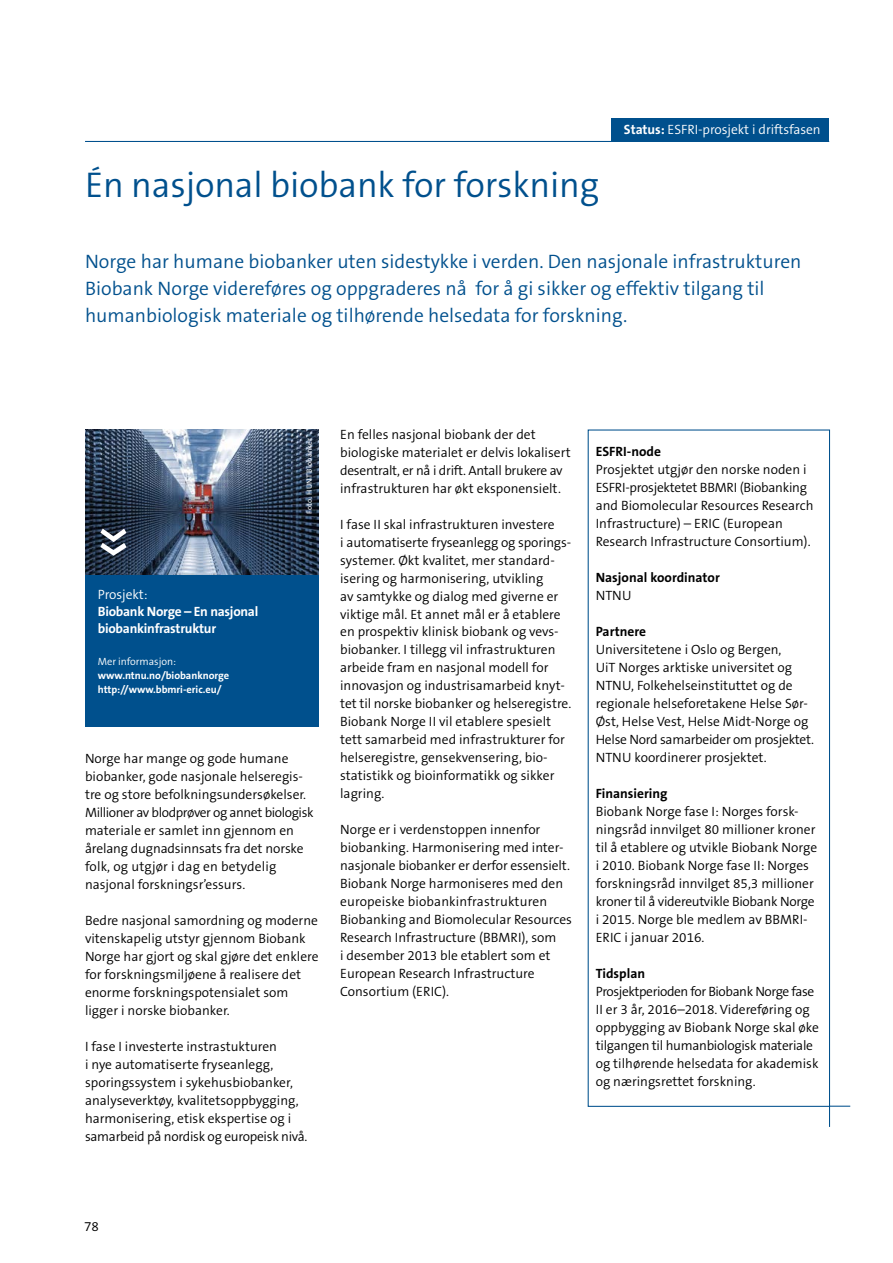
<style>
.page{position:relative;width:893px;height:1263px;background:#fff}
.page>*{position:absolute;margin:0;border:0;box-sizing:border-box;transform-origin:0 0}
.t1{font:300 36px "The Sans B4";letter-spacing:-.005em;color:#00508d}
.t2{font:300 19.5px/27px "The Sans B4";color:#00508d}
.t3{font:300 13.5px/18px "The Sans B4";color:#000}
.t4{font:700 13.5px "The Sans B7";color:#000}
.t5{font:700 13.5px/17.2px "The Sans B7";letter-spacing:-.02em;color:#fff}
.t6{font:300 13.5px "The Sans B4";letter-spacing:-.005em;color:#fff}
.t7{font:700 10.5px/14.2px "The Sans B7";letter-spacing:-.005em;color:#fff}
.t8{font:300 10.5px "The Sans B4";letter-spacing:-.005em;color:#fff}
.t9{font:7.5px "The Sans B5 Plain";letter-spacing:.02em;color:#fff}
.s1{font-family:"The Sans B7";font-weight:700}
</style>
<div class="page">
<div style="left:85px;top:573px;width:234px;height:154px;background:#00508d"></div>
<img style="left:85px;top:429px;width:234px;height:145px">
<div style="left:588px;top:429px;width:242px;height:678px;border:1px solid #00508d"></div>
<svg style="left:829px;top:1106px;width:21px;height:21px"></svg>
<svg style="left:100px;top:529px;width:27px;height:27px"></svg>
<div style="left:611px;top:118px;width:218px;height:24px;background:#00508d"></div>
<hr style="left:85px;top:141px;width:744px;height:1px;background:#00508d">
<h1 class="t1" style="left:85px;top:166px;width:516px">Én nasjonal biobank for forskning</h1>
<p class="t6" style="left:624px;top:122px;width:198px"><span class="s1">Status:</span> ESFRI-prosjekt i driftsfasen</p>
<h2 class="t2" style="left:85px;top:248px;width:718px">Norge har humane biobanker uten sidestykke i verden. Den nasjonale infrastrukturen<br>Biobank Norge videreføres og oppgraderes nå for å gi sikker og effektiv tilgang til humanbiologisk materiale og tilhørende helsedata for forskning.</h2>
<p class="t6" style="left:98px;top:587px;width:51px">Prosjekt:</p>
<p class="t5" style="left:98px;top:603px;width:162px">Biobank Norge – En nasjonal biobankinfrastruktur</p>
<p class="t8" style="left:98px;top:655px;width:80px">Mer informasjon:</p>
<p class="t7" style="left:98px;top:668px;width:133px">www.ntnu.no/biobanknorge http://www.bbmri-eric.eu/</p>
<p class="t9" style="left:305px;top:514px;width:77px;rotate:-90deg">Foto: HUNT Biobanker</p>
<p class="t3" style="left:85px;top:749px;width:230px">Norge har mange og gode humane biobanker, gode nasjonale helseregis&shy;tre og store befolkningsundersøkelser.<br>Millioner av blodprøver og annet biologisk materiale er samlet inn gjennom en årelang dugnadsinnsats fra det norske folk, og utgjør i dag en betydelig nasjonal forskningsr’essurs.</p>
<p class="t3" style="left:85px;top:911px;width:235px">Bedre nasjonal samordning og moderne vitenskapelig utstyr gjennom Biobank Norge har gjort og skal gjøre det enklere for forskningsmiljøene å realisere det enorme forskningspotensialet som ligger i norske biobanker.</p>
<p class="t3" style="left:85px;top:1037px;width:224px">I fase I investerte instrastukturen<br>i nye automatiserte fryseanlegg, sporingssystem i sykehusbiobanker, analyseverktøy, kvalitetsoppbygging, harmonisering, etisk ekspertise og i samarbeid på nordisk og europeisk nivå.</p>
<p class="t3" style="left:340px;top:425px;width:232px">En felles nasjonal biobank der det biologiske materialet er delvis lokalisert desentralt, er nå i drift. Antall brukere av infrastrukturen har økt eksponensielt.</p>
<p class="t3" style="left:340px;top:515px;width:233px">I fase II skal infrastrukturen investere<br>i automatiserte fryseanlegg og sporings&shy;systemer. Økt kvalitet, mer standard&shy;isering og harmonisering, utvikling<br>av samtykke og dialog med giverne er viktige mål. Et annet mål er å etablere en prospektiv klinisk biobank og vevs&shy;biobanker. I tillegg vil infrastrukturen arbeide fram en nasjonal modell for innovasjon og industrisamarbeid knyt&shy;tet til norske biobanker og helseregistre.<br>Biobank Norge II vil etablere spesielt tett samarbeid med infrastrukturer for helseregistre, gensekvensering, bio&shy;statistikk og bioinformatikk og sikker lagring.</p>
<p class="t3" style="left:340px;top:821px;width:233px">Norge er i verdenstoppen innenfor biobanking. Harmonisering med inter&shy;nasjonale biobanker er derfor essensielt.<br>Biobank Norge harmoniseres med den europeiske biobankinfrastrukturen Biobanking and Biomolecular Resources Research Infrastructure (BBMRI), som<br>i desember 2013 ble etablert som et European Research Infrastructure Consortium (ERIC).</p>
<p class="t4" style="left:596px;top:445px;width:67px">ESFRI-node</p>
<p class="t3" style="left:596px;top:461px;width:219px">Prosjektet utgjør den norske noden i ESFRI-prosjektetet BBMRI (Biobanking and Biomolecular Resources Research Infrastructure) – ERIC (European Research Infrastructure Consortium).</p>
<p class="t4" style="left:596px;top:571px;width:126px">Nasjonal koordinator</p>
<p class="t3" style="left:596px;top:587px;width:37px">NTNU</p>
<p class="t4" style="left:596px;top:625px;width:52px">Partnere</p>
<p class="t3" style="left:596px;top:641px;width:220px">Universitetene i Oslo og Bergen,<br>UiT Norges arktiske universitet og NTNU, Folkehelseinstituttet og de regionale helseforetakene Helse Sør-Øst, Helse Vest, Helse Midt-Norge og Helse Nord samarbeider om prosjektet.<br>NTNU koordinerer prosjektet.</p>
<p class="t4" style="left:596px;top:787px;width:73px">Finansiering</p>
<p class="t3" style="left:596px;top:803px;width:223px">Biobank Norge fase I: Norges forsk&shy;ningsråd innvilget 80 millioner kroner til å etablere og utvikle Biobank Norge i 2010. Biobank Norge fase II: Norges forskningsråd innvilget 85,3 millioner kroner til å videreutvikle Biobank Norge i 2015. Norge ble medlem av BBMRI-ERIC i januar 2016.</p>
<p class="t4" style="left:596px;top:967px;width:51px">Tidsplan</p>
<p class="t3" style="left:596px;top:983px;width:225px">Prosjektperioden for Biobank Norge fase II er 3 år, 2016–2018. Videreføring og oppbygging av Biobank Norge skal øke tilgangen til humanbiologisk materiale og tilhørende helsedata for akademisk og næringsrettet forskning.</p>
<p class="t3" style="left:84px;top:1217px;width:16px">78</p>
</div>
